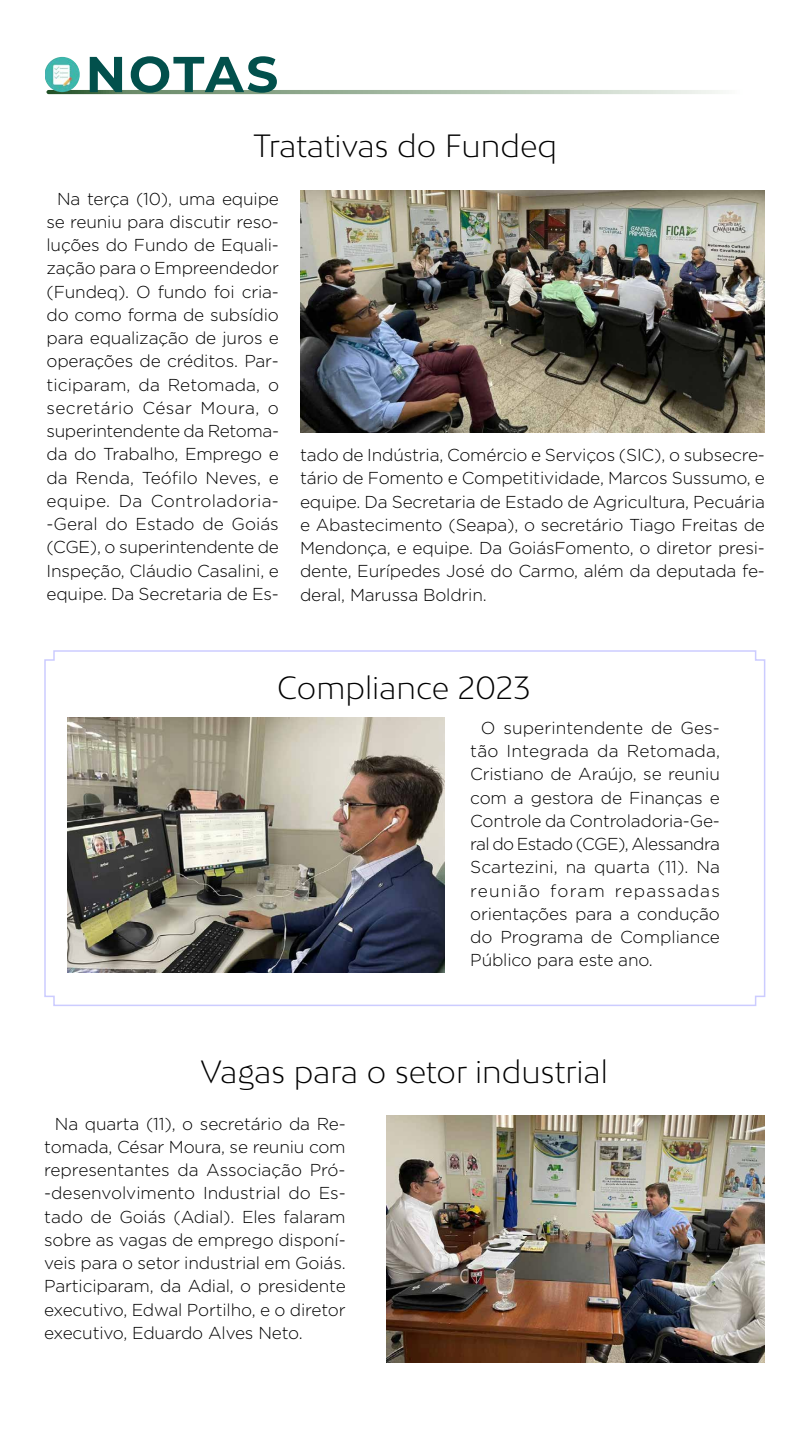
<style>
.page{position:relative;width:810px;height:1440px;background:#fff}
.page>*{position:absolute;margin:0;border:0;box-sizing:border-box;transform-origin:0 0}
.t1{font:700 50.32px "Montserrat";letter-spacing:.045em;color:#02504c}
.t2{font:300 30.38px "Bw Mitga";color:#000}
.t3{font:300 17.25px/23.2px "Gotham";letter-spacing:-.01em;color:#000;text-align:justify}
</style>
<div class="page">
<svg style="left:44px;top:650px;width:722px;height:356px"></svg>
<svg style="left:46px;top:90px;width:719px;height:4px"></svg>
<img style="left:45px;top:57px;width:35px;height:35px">
<img style="left:300px;top:191px;width:465px;height:241px">
<img style="left:386px;top:1116px;width:378px;height:247px">
<img style="left:68px;top:717px;width:377px;height:255px">
<h1 class="t1" style="left:86px;top:38px;width:194px">NOTAS</h1>
<h2 class="t2" style="left:254px;top:126px;width:305px">Tratativas do Fundeq</h2>
<p class="t3" style="left:47px;top:186px;width:234px;text-indent:11px">Na terça (10), uma equipe se reuniu para discutir reso&shy;luções do Fundo de Equali&shy;zação para o Empreendedor (Fundeq). O fundo foi cria&shy;do como forma de subsídio para equalização de juros e operações de créditos. Par&shy;ticiparam, da Retomada, o secretário César Moura, o superintendente da Retoma&shy;da do Trabalho, Emprego e da Renda, Teófilo Neves, e equipe. Da Controladoria--Geral do Estado de Goiás (CGE), o superintendente de Inspeção, Cláudio Casalini, e equipe. Da Secretaria de Es-</p>
<p class="t3" style="left:300px;top:443px;width:467px">tado de Indústria, Comércio e Serviços (SIC), o subsecre&shy;tário de Fomento e Competitividade, Marcos Sussumo, e equipe. Da Secretaria de Estado de Agricultura, Pecuária e Abastecimento (Seapa), o secretário Tiago Freitas de Mendonça, e equipe. Da GoiásFomento, o diretor presi&shy;dente, Eurípedes José do Carmo, além da deputada fe&shy;deral, Marussa Boldrin.</p>
<h2 class="t2" style="left:277px;top:668px;width:255px">Compliance 2023</h2>
<p class="t3" style="left:470px;top:716px;width:251px;text-indent:11px">O superintendente de Ges&shy;tão Integrada da Retomada, Cristiano de Araújo, se reuniu com a gestora de Finanças e Controle da Controladoria-Ge&shy;ral do Estado (CGE), Alessandra Scartezini, na quarta (11). Na reunião foram repassadas orientações para a condução do Programa de Compliance Público para este ano.</p>
<h2 class="t2" style="left:201px;top:1052px;width:409px">Vagas para o setor industrial</h2>
<p class="t3" style="left:44px;top:1111px;width:303px;text-indent:11px">Na quarta (11), o secretário da Re&shy;tomada, César Moura, se reuniu com representantes da Associação Pró--desenvolvimento Industrial do Es&shy;tado de Goiás (Adial). Eles falaram sobre as vagas de emprego disponí&shy;veis para o setor industrial em Goiás.<br>Participaram, da Adial, o presidente executivo, Edwal Portilho, e o diretor executivo, Eduardo Alves Neto.</p>
</div>
